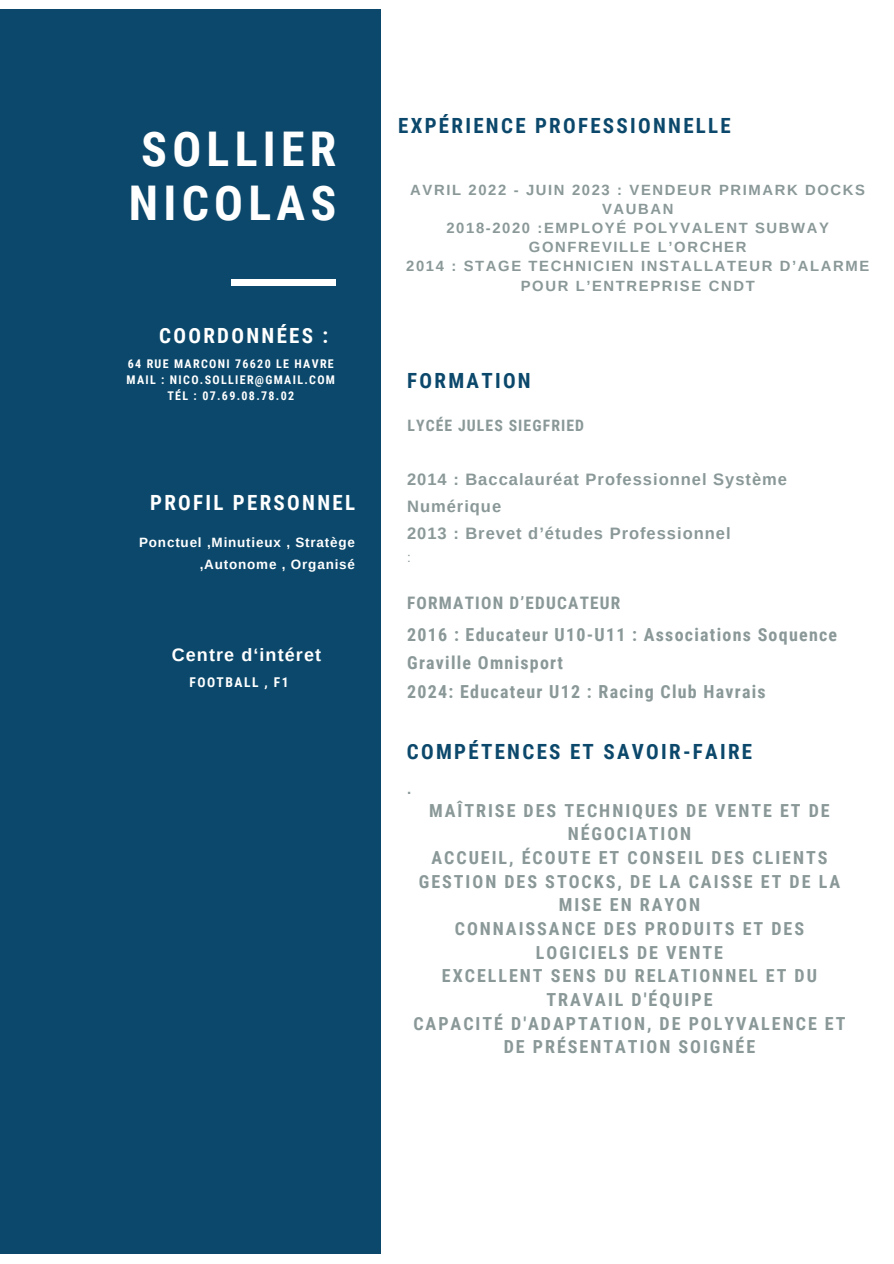
<style>
.page{position:relative;width:894px;height:1264px;background:#fff}
.page>*{position:absolute;margin:0;border:0;box-sizing:border-box;transform-origin:0 0}
.t1{font:700 47.85px/53.6px "Roboto Condensed";letter-spacing:.11em;color:#fff}
.t2{font:700 21px "Roboto Condensed";letter-spacing:.11em;color:#0b486b}
.t3{font:700 21px "Roboto Condensed";letter-spacing:.11em;color:#fff}
.t4{font:700 18px/23.7px "Roboto Condensed";letter-spacing:.11em;color:#8a9898;text-align:center}
.t5{font:700 18px/28.2px "Roboto Condensed";letter-spacing:.07em;color:#8a9898}
.t6{font:700 18px "Arimo";letter-spacing:.06em;color:#fff}
.t7{font:700 17.25px "Roboto Condensed";letter-spacing:.07em;color:#8a9898}
.t8{font:700 16.5px/27px "Arimo";letter-spacing:.06em;color:#8a9898}
.t9{font:700 15.75px "Roboto Condensed";letter-spacing:.07em;color:#8a9898}
.t10{font:700 15px "Arimo";color:#8a9898}
.t11{font:700 14.85px/19.2px "Arimo";letter-spacing:.11em;color:#8a9898;text-align:center}
.t12{font:700 13.5px/21.3px "Arimo";letter-spacing:.06em;color:#fff;text-align:right}
.t13{font:700 13.5px "Roboto Condensed";letter-spacing:.11em;color:#fff}
.t14{font:13.5px "Arimo";color:#8a9898}
.t15{font:700 12px "Roboto Condensed";letter-spacing:.11em;color:#fff}
</style>
<div class="page">
<div style="left:0;top:9px;width:380px;height:1245px;background:#0b486b"></div>
<div style="left:232px;top:279px;width:104px;height:6px;background:#fff"></div>
<h2 class="t1" style="left:129px;top:123px;width:209px">SOLLIER<br>NICOLAS</h2>
<p class="t3" style="left:159px;top:324px;width:170px">COORDONNÉES :</p>
<h6 class="t15" style="left:128px;top:356px;width:207px">64 RUE MARCONI 76620 LE HAVRE</h6>
<h5 class="t15" style="left:126px;top:372px;width:210px">MAIL : NICO.SOLLIER@GMAIL.COM</h5>
<h3 class="t15" style="left:167px;top:388px;width:128px">TÉL : 07.69.08.78.02</h3>
<h2 class="t3" style="left:150px;top:490px;width:206px">PROFIL PERSONNEL</h2>
<h1 class="t12" style="left:139px;top:532px;width:217px">Ponctuel ,Minutieux , Stratège ,Autonome , Organisé</h1>
<h2 class="t6" style="left:172px;top:644px;width:151px">Centre d‘intéret</h2>
<p class="t13" style="left:189px;top:675px;width:101px">FOOTBALL , F1</p>
<p class="t2" style="left:398px;top:113px;width:334px">EXPÉRIENCE PROFESSIONNELLE</p>
<h4 class="t11" style="left:406px;top:180px;width:464px">AVRIL 2022 - JUIN 2023 : VENDEUR PRIMARK DOCKS<br>VAUBAN<br>2018-2020 :EMPLOYÉ POLYVALENT SUBWAY<br>GONFREVILLE L’ORCHER<br>2014 : STAGE TECHNICIEN INSTALLATEUR D’ALARME<br>POUR L’ENTREPRISE CNDT</h4>
<p class="t2" style="left:407px;top:369px;width:125px">FORMATION</p>
<p class="t9" style="left:407px;top:416px;width:178px">LYCÉE JULES SIEGFRIED</p>
<h2 class="t8" style="left:407px;top:465px;width:381px">2014 : Baccalauréat Professionnel Système<br>Numérique<br>2013 : Brevet d’études Professionnel</h2>
<h2 class="t14" style="left:407px;top:550px;width:5px">:</h2>
<h4 class="t7" style="left:407px;top:592px;width:215px">FORMATION D’EDUCATEUR</h4>
<p class="t5" style="left:407px;top:621px;width:431px">2016 : Educateur U10-U11 : Associations Soquence<br>Graville Omnisport<br>2024: Educateur U12 : Racing Club Havrais</p>
<h2 class="t2" style="left:407px;top:739px;width:347px">COMPÉTENCES ET SAVOIR-FAIRE</h2>
<h6 class="t10" style="left:407px;top:784px;width:6px">·</h6>
<h3 class="t4" style="left:413px;top:798px;width:433px">MAÎTRISE DES TECHNIQUES DE VENTE ET DE<br>NÉGOCIATION<br>ACCUEIL, ÉCOUTE ET CONSEIL DES CLIENTS<br>GESTION DES STOCKS, DE LA CAISSE ET DE LA<br>MISE EN RAYON<br>CONNAISSANCE DES PRODUITS ET DES<br>LOGICIELS DE VENTE<br>EXCELLENT SENS DU RELATIONNEL ET DU<br>TRAVAIL D'ÉQUIPE<br>CAPACITÉ D'ADAPTATION, DE POLYVALENCE ET<br>DE PRÉSENTATION SOIGNÉE</h3>
</div>
